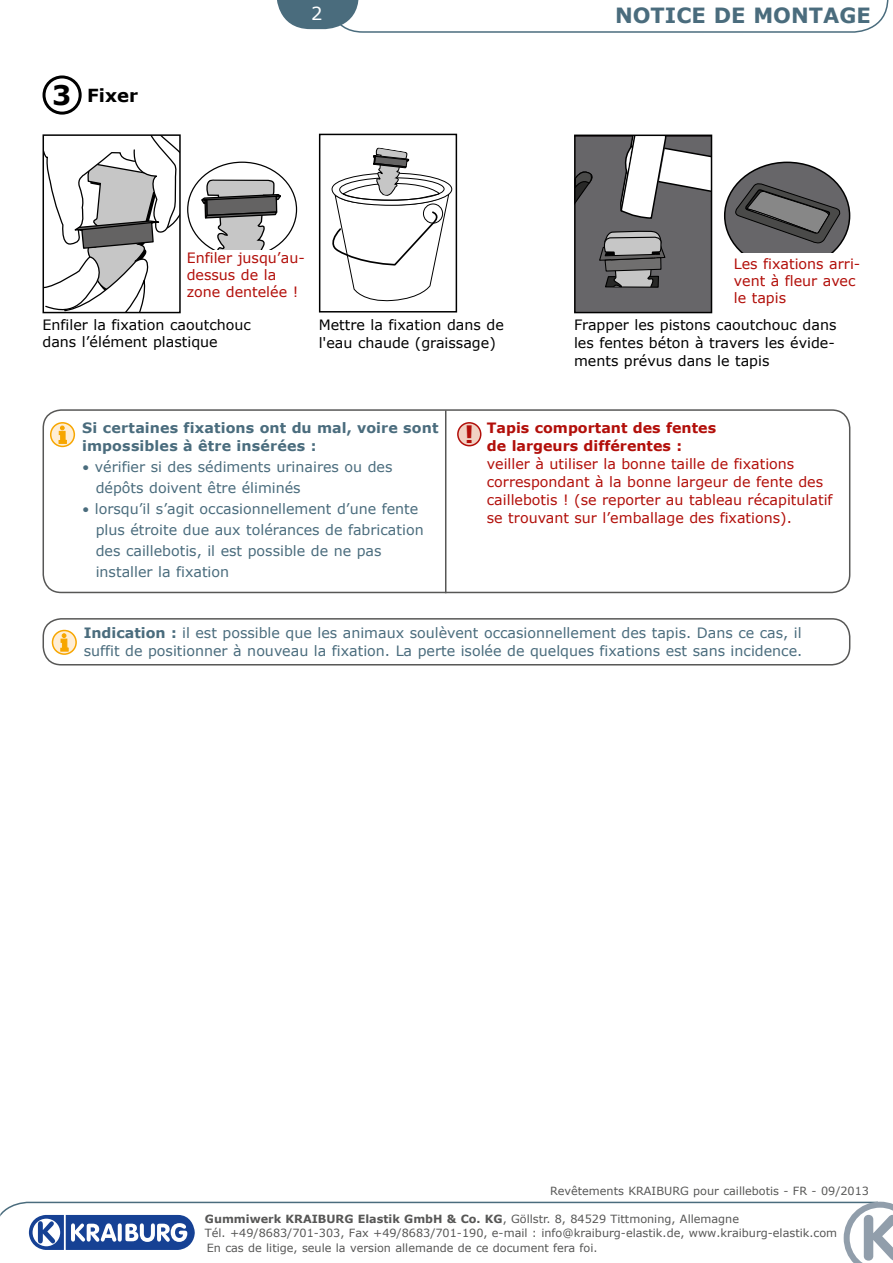
<style>
.page{position:relative;width:893px;height:1263px;background:#fff}
.page>*{position:absolute;margin:0;border:0;box-sizing:border-box;transform-origin:0 0}
.t1{font:700 27px "Verdana";color:#000}
.t2{font:700 24px "Verdana";color:#b20f0a}
.t3{font:700 21px "Verdana";color:#4a6c7d}
.t4{font:700 18px "Verdana";color:#000}
.t5{font:18px "Verdana";color:#fff}
.t6{font:14.25px/21px "Verdana";color:#4a6c7d}
.t7{font:14.25px/17.1px "Verdana";color:#b20f0a}
.t8{font:14.25px/18px "Verdana";color:#000}
.t9{font:700 14.25px/18px "Verdana";letter-spacing:.01em;color:#4a6c7d}
.t10{font:700 14.25px/18px "Verdana";color:#b20f0a}
.t11{font:11.25px/13.5px "Verdana";color:#575756}
.s1{font-size:13.5px}
.s2{font-weight:700}
</style>
<div class="page">
<div style="left:43px;top:409px;width:807px;height:184px;border:2px solid #575756;border-radius:18px"></div>
<svg style="left:277px;top:0;width:611px;height:33px"></svg>
<div style="left:458px;top:423px;width:23px;height:23px;background:#f1d1c3;border-radius:50%"></div>
<div style="left:457px;top:422px;width:24px;height:24px;border:2px solid #b20f0a;border-radius:50%"></div>
<svg style="left:0;top:1202px;width:844px;height:40px"></svg>
<svg style="left:844px;top:1202px;width:49px;height:61px"></svg>
<svg style="left:27px;top:1213px;width:169px;height:37px"></svg>
<div style="left:43px;top:75px;width:39px;height:40px;border:3px solid #000;border-radius:50%"></div>
<hr style="left:445px;top:410px;width:1px;height:183px;background:#575756">
<svg style="left:51px;top:423px;width:23px;height:23px"></svg>
<div style="left:50px;top:422px;width:25px;height:25px;border:2px solid #f7a600;border-radius:50%"></div>
<svg style="left:59px;top:426px;width:8px;height:18px"></svg>
<svg style="left:577px;top:138px;width:132px;height:172px"></svg>
<div style="left:574px;top:135px;width:138px;height:178px;border:2px solid #000"></div>
<svg style="left:46px;top:137px;width:132px;height:173px"></svg>
<div style="left:43px;top:134px;width:138px;height:179px;border:2px solid #000"></div>
<svg style="left:201px;top:179px;width:80px;height:71px"></svg>
<svg style="left:725px;top:162px;width:125px;height:91px;background:#757576"></svg>
<div style="left:319px;top:134px;width:138px;height:178px;border:2px solid #000"></div>
<svg style="left:331px;top:147px;width:121px;height:155px"></svg>
<div style="left:43px;top:618px;width:807px;height:47px;border:2px solid #575756;border-radius:18px"></div>
<svg style="left:52px;top:630px;width:24px;height:24px"></svg>
<div style="left:52px;top:630px;width:25px;height:25px;border:2px solid #f7a600;border-radius:50%"></div>
<svg style="left:60px;top:633px;width:9px;height:18px"></svg>
<h1 class="t1" style="left:52px;top:76px;width:21px">3</h1>
<p class="t4" style="left:87px;top:83px;width:52px">Fixer</p>
<p class="t5" style="left:311px;top:1px;width:13px">2</p>
<h3 class="t3" style="left:615px;top:1px;width:257px">NOTICE DE MONTAGE</h3>
<p class="t7" style="left:187px;top:249px;width:120px">Enfiler jusqu’au&shy;dessus de la zone dentelée !</p>
<p class="t7" style="left:734px;top:255px;width:128px">Les fixations arri&shy;vent à fleur avec le tapis</p>
<p class="t8" style="left:319px;top:316px;width:187px">Mettre la fixation dans de l'eau chaude (graissage)</p>
<p class="t8" style="left:43px;top:316px;width:210px;line-height:17.1px">Enfiler la fixation caoutchouc dans l’élément plastique</p>
<p class="t8" style="left:574px;top:316px;width:264px;text-align:justify">Frapper les pistons caoutchouc dans les fentes béton à travers les évide&shy;ments prévus dans le tapis</p>
<p class="t9" style="left:82px;top:418px;width:358px">Si certaines fixations ont du mal, voire sont impossibles à être insérées :</p>
<p class="t6" style="left:96px;top:456px;width:298px;text-indent:-13px"><span class="s1">•</span> vérifier si des sédiments urinaires ou des dépôts doivent être éliminés</p>
<p class="t6" style="left:96px;top:498px;width:329px;text-indent:-13px"><span class="s1">•</span> lorsqu’il s’agit occasionnellement d’une fente plus étroite due aux tolérances de fabrication des caillebotis, il est possible de ne pas installer la fixation</p>
<h2 class="t2" style="left:464px;top:418px;width:11px">!</h2>
<p class="t10" style="left:487px;top:418px;width:231px">Tapis comportant des fentes de largeurs différentes :</p>
<p class="t7" style="left:487px;top:454px;width:347px;line-height:18px">veiller à utiliser la bonne taille de fixations correspondant à la bonne largeur de fente des caillebotis ! (se reporter au tableau récapitulatif se trouvant sur l’emballage des fixations).</p>
<p class="t6" style="left:84px;top:624px;width:720px;line-height:18px"><span class="s2">Indication :</span> il est possible que les animaux soulèvent occasionnellement des tapis. Dans ce cas, il suffit de positionner à nouveau la fixation. La perte isolée de quelques fixations est sans incidence.</p>
<p class="t11" style="left:550px;top:1183px;width:320px">Revêtements KRAIBURG pour caillebotis - FR - 09/2013</p>
<p class="t11" style="left:205px;top:1212px;width:634px"><span class="s2">Gummiwerk KRAIBURG Elastik GmbH &amp; Co. KG</span>, Göllstr. 8, 84529 Tittmoning, Allemagne<br>Tél. +49/8683/701-303, Fax +49/8683/701-190, e-mail : info@kraiburg-elastik.de, www.kraiburg-elastik.com</p>
<p class="t11" style="left:207px;top:1241px;width:392px">En cas de litige, seule la version allemande de ce document fera foi.</p>
</div>
